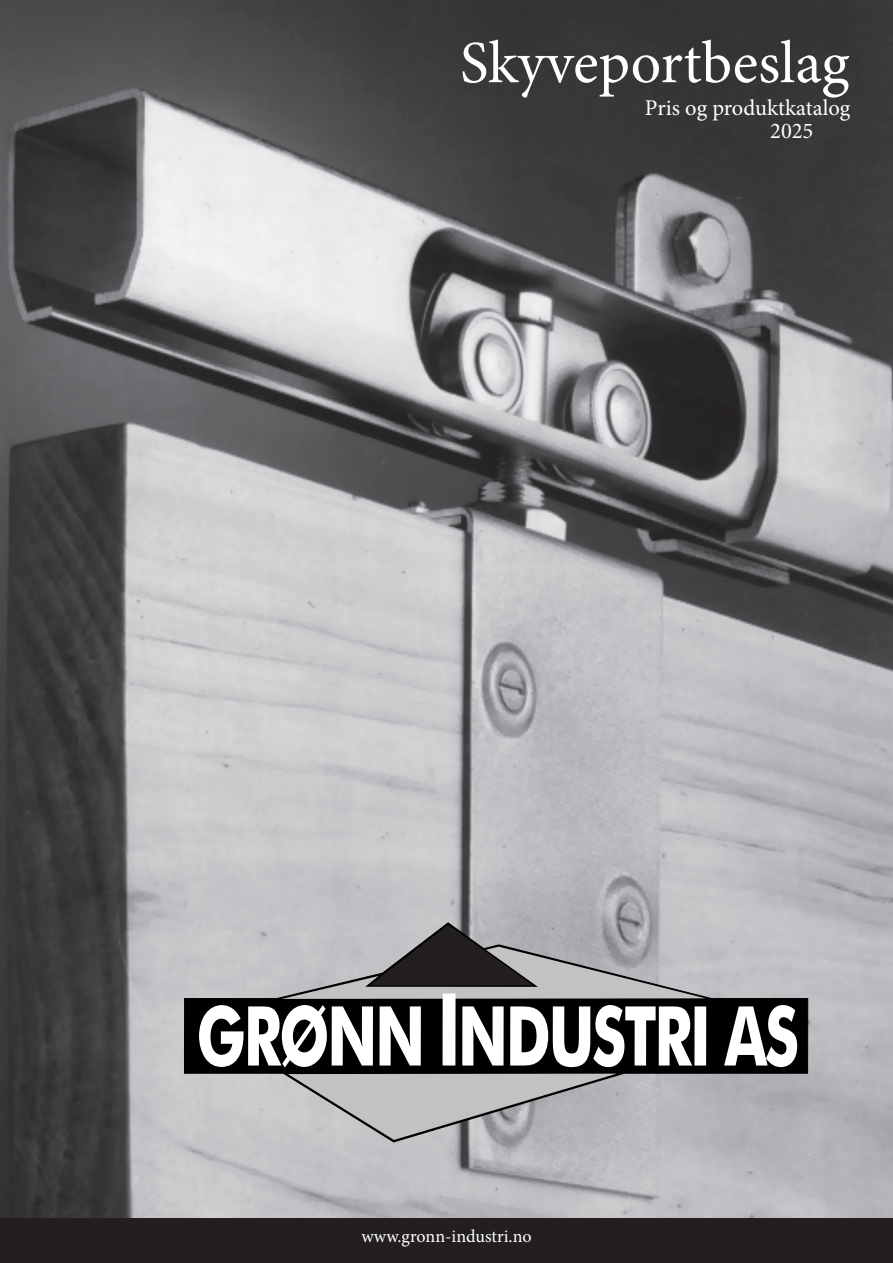
<style>
.page{position:relative;width:893px;height:1263px;background:#fff}
.page>*{position:absolute;margin:0;border:0;box-sizing:border-box;transform-origin:0 0}
.tekn1{font:60px "Minion Pro";color:#fff}
.tekn1-2{font:22.5px "Minion Pro";color:#fff}
._1-stor{font:18px "Minion Pro";color:#fff}
</style>
<div class="page">
<img style="left:0;top:0;width:893px;height:1219px">
<svg style="left:184px;top:923px;width:624px;height:219px"></svg>
<svg style="left:288px;top:1074px;width:329px;height:66px"></svg>
<svg style="left:199px;top:1005px;width:174px;height:62px"></svg>
<svg style="left:379px;top:1006px;width:42px;height:59px"></svg>
<div style="left:443px;top:993px;width:13px;height:72px;background:#fff"></div>
<svg style="left:462px;top:1006px;width:42px;height:59px"></svg>
<svg style="left:510px;top:1005px;width:182px;height:62px"></svg>
<div style="left:694px;top:1006px;width:12px;height:59px;background:#fff"></div>
<svg style="left:724px;top:1005px;width:73px;height:62px"></svg>
<svg style="left:282px;top:925px;width:424px;height:74px"></svg>
<div style="left:0;top:1219px;width:893px;height:44px;background:#231f20"></div>
<p class="tekn1" style="left:460px;top:23px;width:391px">Skyveportbeslag</p>
<p class="tekn1-2" style="left:645px;top:93px;width:207px">Pris og produktkatalog</p>
<p class="tekn1-2" style="left:770px;top:116px;width:45px">2025</p>
<p class="_1-stor" style="left:361px;top:1224px;width:172px">www.gronn-industri.no</p>
</div>
